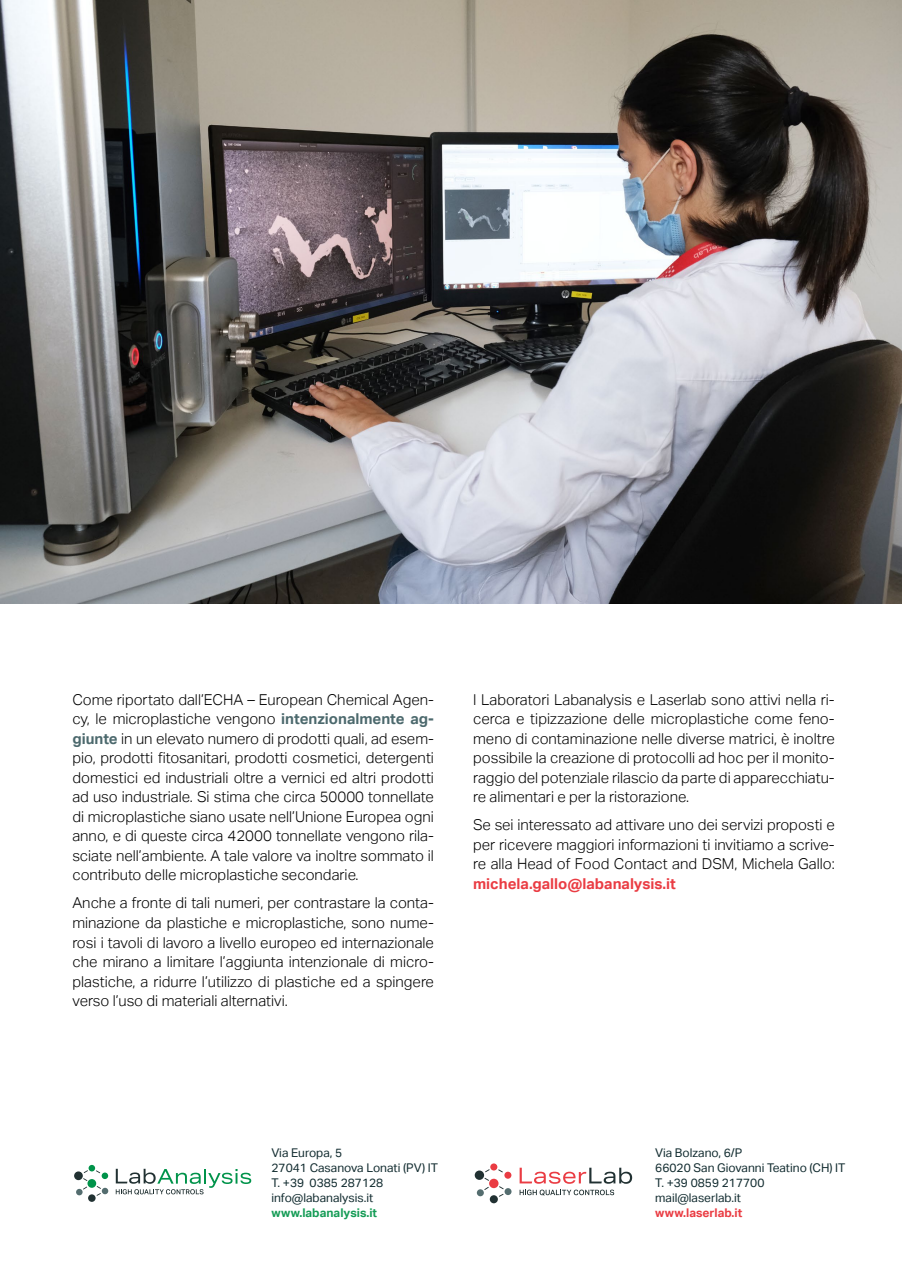
<style>
.page{position:relative;width:902px;height:1272px;background:#fff}
.page>*{position:absolute;margin:0;border:0;box-sizing:border-box;transform-origin:0 0}
.t1{font:300 15px/19.5px "Aktiv Grotesk";color:#000001;text-align:justify}
.t2{font:12px "Aktiv Grotesk";color:#122c30}
.t3{font:700 12px "Aktiv Grotesk";color:#159c56}
.t4{font:700 12px "Aktiv Grotesk";color:#ea3c43}
.s1{font-weight:700;color:#4c696d}
.s2{font-weight:700;color:#ea3c43}
</style>
<div class="page">
<div style="left:89px;top:1164px;width:6px;height:7px;background:#00934a;border-radius:50%"></div>
<div style="left:102px;top:1187px;width:6px;height:7px;background:#546d6f;border-radius:50%"></div>
<div style="left:88px;top:1194px;width:8px;height:7px;background:#213132;border-radius:50%"></div>
<div style="left:76px;top:1188px;width:7px;height:7px;background:#546d6f;border-radius:50%"></div>
<div style="left:74px;top:1171px;width:9px;height:9px;background:#213132;border-radius:50%"></div>
<svg style="left:87px;top:1178px;width:9px;height:9px"></svg>
<svg style="left:96px;top:1170px;width:12px;height:8px"></svg>
<svg style="left:83px;top:1170px;width:5px;height:10px"></svg>
<svg style="left:96px;top:1186px;width:5px;height:9px"></svg>
<svg style="left:116px;top:1168px;width:135px;height:26px"></svg>
<div style="left:490px;top:1163px;width:7px;height:7px;background:#ea3c43;border-radius:50%"></div>
<div style="left:504px;top:1171px;width:7px;height:7px;background:#ea3c43;border-radius:50%"></div>
<div style="left:504px;top:1188px;width:7px;height:6px;background:#546d6f;border-radius:50%"></div>
<div style="left:489px;top:1195px;width:9px;height:8px;background:#213132;border-radius:50%"></div>
<div style="left:477px;top:1189px;width:7px;height:7px;background:#546d6f;border-radius:50%"></div>
<div style="left:474px;top:1170px;width:10px;height:9px;background:#213132;border-radius:50%"></div>
<div style="left:489px;top:1178px;width:9px;height:10px;background:#ea3c43;border-radius:50%"></div>
<svg style="left:484px;top:1169px;width:5px;height:11px"></svg>
<svg style="left:499px;top:1186px;width:4px;height:10px"></svg>
<svg style="left:519px;top:1167px;width:113px;height:16px"></svg>
<svg style="left:519px;top:1189px;width:95px;height:6px"></svg>
<img style="left:0;top:0;width:901px;height:603px">
<p class="t1" style="left:72px;top:690px;width:363px">Come riportato dall’ECHA – European Chemical Agen&shy;cy, le microplastiche vengono <span class="s1">intenzionalmente ag&shy;giunte</span> in un elevato numero di prodotti quali, ad esem&shy;pio, prodotti fitosanitari, prodotti cosmetici, detergenti domestici ed industriali oltre a vernici ed altri prodotti ad uso industriale. Si stima che circa 50000 tonnellate di microplastiche siano usate nell’Unione Europea ogni anno, e di queste circa 42000 tonnellate vengono rila&shy;sciate nell’ambiente. A tale valore va inoltre sommato il contributo delle microplastiche secondarie.</p>
<p class="t1" style="left:72px;top:893px;width:363px">Anche a fronte di tali numeri, per contrastare la conta&shy;minazione da plastiche e microplastiche, sono nume&shy;rosi i tavoli di lavoro a livello europeo ed internazionale che mirano a limitare l’aggiunta intenzionale di micro&shy;plastiche, a ridurre l’utilizzo di plastiche ed a spingere verso l’uso di materiali alternativi.</p>
<p class="t1" style="left:473px;top:690px;width:363px">I Laboratori Labanalysis e Laserlab sono attivi nella ri&shy;cerca e tipizzazione delle microplastiche come feno&shy;meno di contaminazione nelle diverse matrici, è inoltre possibile la creazione di protocolli ad hoc per il monito&shy;raggio del potenziale rilascio da parte di apparecchiatu&shy;re alimentari e per la ristorazione.</p>
<p class="t1" style="left:473px;top:815px;width:363px">Se sei interessato ad attivare uno dei servizi proposti e per ricevere maggiori informazioni ti invitiamo a scrive&shy;re alla Head of Food Contact and DSM, Michela Gallo: <span class="s2">michela.gallo@labanalysis.it</span></p>
<p class="t2" style="left:271px;top:1145px;width:72px">Via Europa, 5</p>
<p class="t2" style="left:271px;top:1160px;width:168px">27041 Casanova Lonati (PV) IT</p>
<p class="t2" style="left:271px;top:1175px;width:113px">T. +39 0385 287128</p>
<p class="t2" style="left:271px;top:1190px;width:103px">info@labanalysis.it</p>
<p class="t3" style="left:271px;top:1205px;width:107px">www.labanalysis.it</p>
<p class="t2" style="left:655px;top:1145px;width:89px">Via Bolzano, 6/P</p>
<p class="t2" style="left:655px;top:1160px;width:192px">66020 San Giovanni Teatino (CH) IT</p>
<p class="t2" style="left:655px;top:1175px;width:111px">T. +39 0859 217700</p>
<p class="t2" style="left:655px;top:1190px;width:87px">mail@laserlab.it</p>
<p class="t4" style="left:655px;top:1205px;width:89px">www.laserlab.it</p>
</div>
